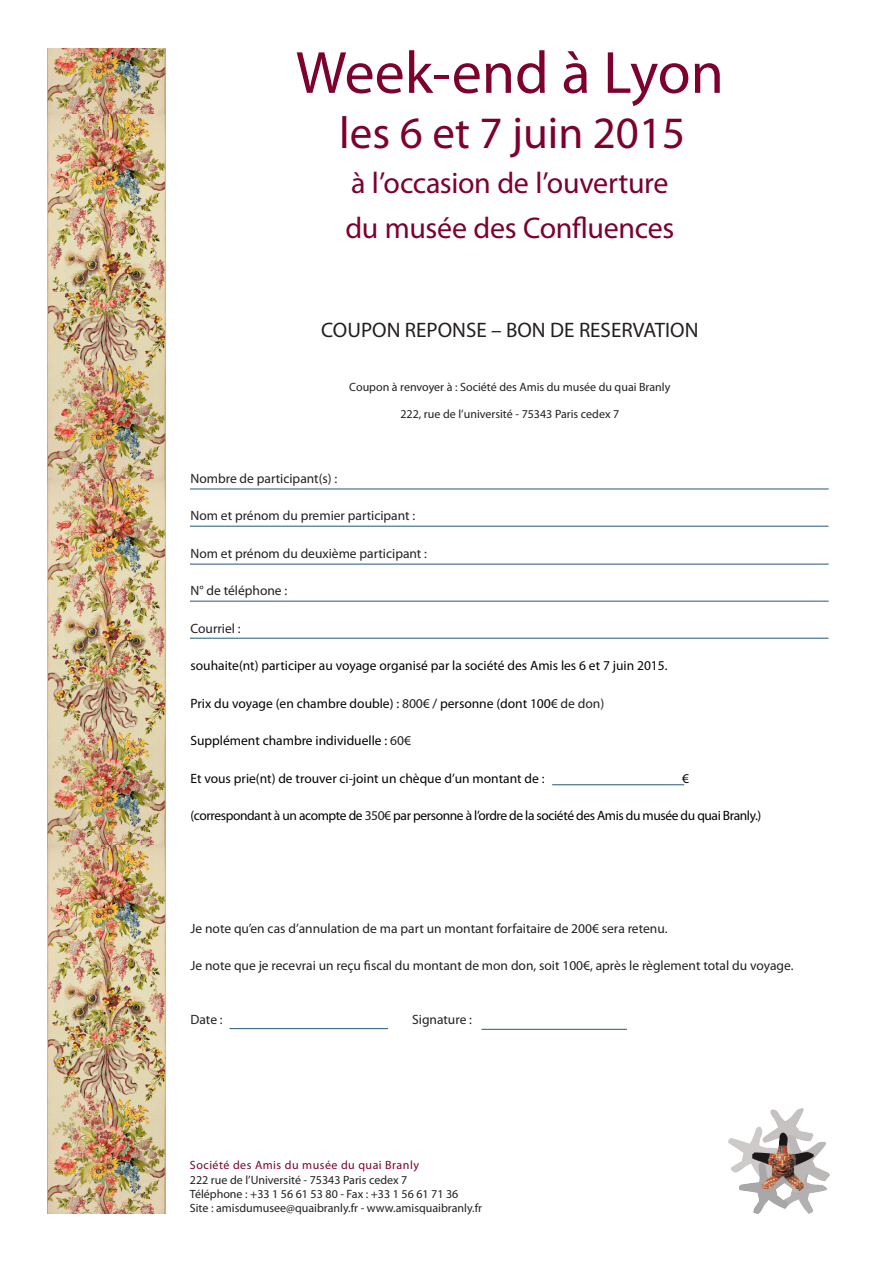
<style>
.page{position:relative;width:893px;height:1263px;background:#fff}
.page>*{position:absolute;margin:0;border:0;box-sizing:border-box;transform-origin:0 0}
.t1{font:60px "Myriad Pro";color:#7c012e}
.t2{font:45px "Myriad Pro";color:#7c012e}
.t3{font:30px "Myriad Pro";letter-spacing:-.01em;color:#7c012e}
.t4{font:21px "Myriad Pro";color:#231f20}
.t5{font:13.5px "Myriad Pro";color:#231f20}
.t6{font:13.5px "Myriad Pro";color:#040503}
.t7{font:13.5px "Myriad Pro";letter-spacing:-.03em;color:#000303}
.t8{font:13.5px "Myriad Pro";color:#000}
.t9{font:12px "Myriad Pro";color:#231f20}
.t10{font:12px "Myriad Pro";letter-spacing:.04em;color:#7c012e}
.s1{color:#231f20}
.s2{color:#040503}
</style>
<div class="page">
<img style="left:729px;top:1109px;width:100px;height:104px">
<hr style="left:552px;top:784px;width:132px;height:1px;background:#23587e">
<hr style="left:481px;top:1029px;width:146px;height:1px;background:#23587e">
<hr style="left:230px;top:1028px;width:158px;height:1px;background:#23587e">
<hr style="left:190px;top:601px;width:639px;height:1px;background:#23587e">
<hr style="left:190px;top:526px;width:639px;height:1px;background:#23587e">
<hr style="left:190px;top:489px;width:639px;height:1px;background:#23587e">
<hr style="left:190px;top:564px;width:639px;height:1px;background:#23587e">
<hr style="left:190px;top:638px;width:639px;height:1px;background:#23587e">
<img style="left:48px;top:49px;width:118px;height:1164px">
<p class="t1" style="left:296px;top:36px;width:430px">Week-end à Lyon</p>
<p class="t2" style="left:339px;top:105px;width:347px">les 6 et 7 juin 2015</p>
<p class="t3" style="left:351px;top:165px;width:319px">à l’occasion de l’ouverture</p>
<p class="t3" style="left:345px;top:210px;width:330px">du musée des Confluences</p>
<p class="t4" style="left:321px;top:317px;width:379px">COUPON REPONSE – BON DE RESERVATION</p>
<p class="t9" style="left:349px;top:380px;width:323px">Coupon à renvoyer à : Société des Amis du musée du quai Branly</p>
<p class="t9" style="left:400px;top:407px;width:220px">222, rue de l’université - 75343 Paris cedex 7</p>
<p class="t5" style="left:190px;top:470px;width:148px">Nombre de participant(s) :</p>
<p class="t5" style="left:190px;top:507px;width:226px">Nom et prénom du premier participant :</p>
<p class="t5" style="left:190px;top:545px;width:238px">Nom et prénom du deuxième participant :</p>
<p class="t5" style="left:190px;top:582px;width:98px">N° de téléphone :</p>
<p class="t5" style="left:190px;top:620px;width:52px">Courriel :</p>
<p class="t6" style="left:190px;top:657px;width:479px">souhaite(nt) participer au voyage organisé par la société des Amis les 6 et 7 juin 2015.</p>
<p class="t6" style="left:190px;top:695px;width:415px">Prix du voyage (en chambre double) : <span class="s1">800€</span> / personne (dont 100<span class="s1">€ de don)</span></p>
<p class="t8" style="left:190px;top:732px;width:222px">Supplément chambre individuelle : <span class="s1">60€</span></p>
<p class="t6" style="left:190px;top:770px;width:355px">Et vous prie(nt) de trouver ci-joint un chèque d’un montant de :</p>
<p class="t6" style="left:682px;top:770px;width:8px">€</p>
<p class="t7" style="left:190px;top:807px;width:572px"><span class="s2">(correspondant à un aco</span>mpte de <span class="s1">350€</span> par personne à l’ordre de la société des Amis du musée du quai Branly.)</p>
<p class="t5" style="left:190px;top:920px;width:478px">Je note qu’en cas d’annulation de ma part un montant forfaitaire de 200€ sera retenu.</p>
<p class="t5" style="left:190px;top:957px;width:604px">Je note que je recevrai un reçu fiscal du montant de mon don, soit 100€, après le règlement total du voyage.</p>
<p class="t5" style="left:190px;top:1011px;width:34px">Date :</p>
<p class="t5" style="left:412px;top:1011px;width:61px">Signature :</p>
<p class="t10" style="left:190px;top:1158px;width:231px">Société des Amis du musée du quai Branly</p>
<p class="t9" style="left:190px;top:1172px;width:219px">222 rue de l’Université - 75343 Paris cedex 7</p>
<p class="t9" style="left:190px;top:1186px;width:270px">Téléphone : +33 1 56 61 53 80 - Fax : +33 1 56 61 71 36</p>
<p class="t9" style="left:190px;top:1201px;width:294px">Site : amisdumusee@quaibranly.fr - www.amisquaibranly.fr</p>
</div>
